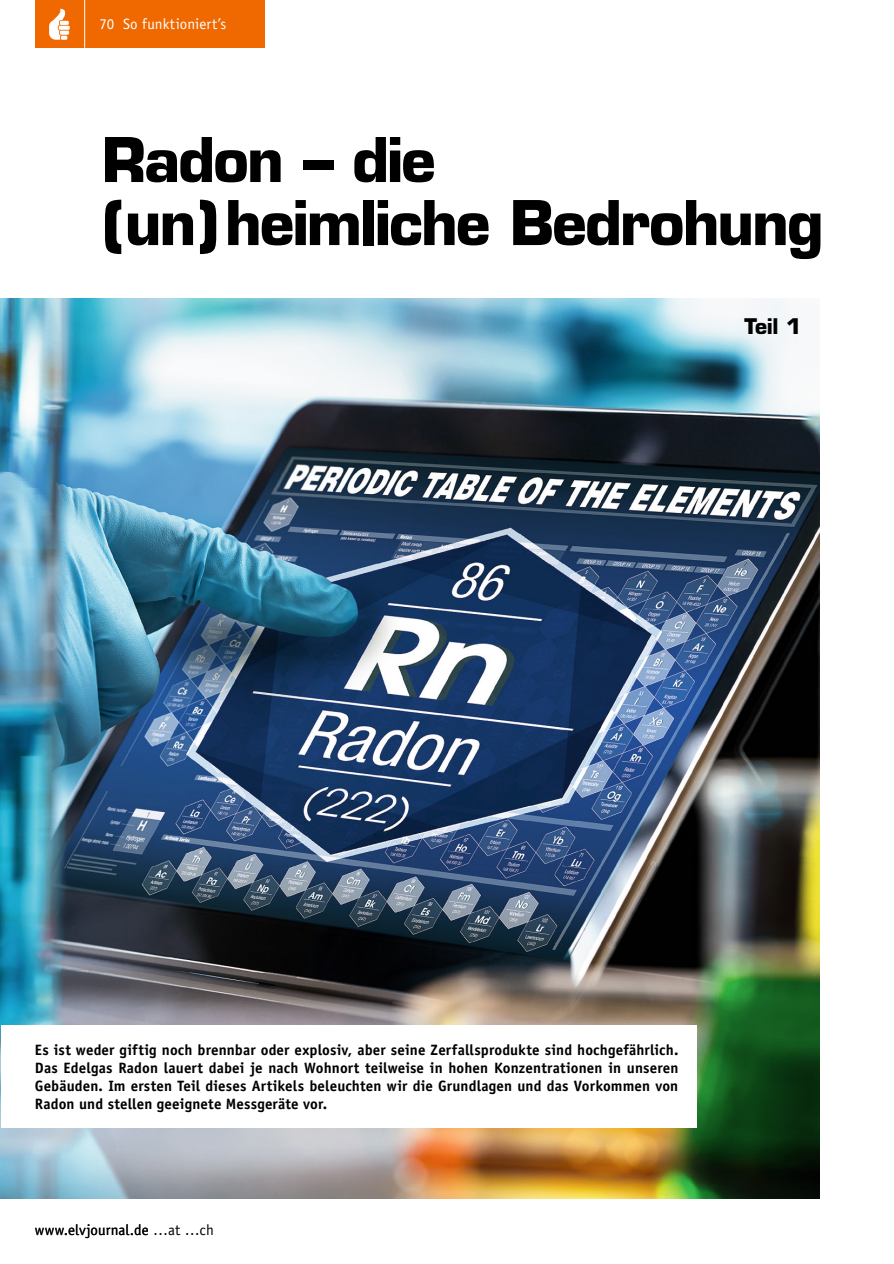
<style>
.page{position:relative;width:894px;height:1264px;background:#fff}
.page>*{position:absolute;margin:0;border:0;box-sizing:border-box;transform-origin:0 0}
.Headline5{font:700 60px "Eurostile";letter-spacing:-.035em;color:#000}
.Headline3{font:700 21px "Eurostile";color:#000}
.Fließtext_Neuer_Absa{font:700 15px/18px "Officina Sans";letter-spacing:.01em;color:#000;text-align:justify}
.Fußzeile_links{font:15px "Officina Sans";letter-spacing:.005em;color:#000}
.Kopfzeile_links{font:15px "Officina Sans";letter-spacing:.005em;color:#fff}
</style>
<div class="page">
<div style="left:35px;top:1px;width:230px;height:47px;background:#ef6800"></div>
<hr style="left:84px;top:1px;width:1px;height:47px;background:#fff">
<svg style="left:49px;top:8px;width:21px;height:32px"></svg>
<img style="left:1px;top:299px;width:818px;height:899px">
<div style="left:1px;top:1025px;width:695px;height:102px;background:#fff"></div>
<p class="Kopfzeile_links" style="left:100px;top:15px;width:128px">70 So funktioniert’s</p>
<p class="Headline5" style="left:102px;top:123px;width:336px">Radon – die</p>
<p class="Headline5" style="left:102px;top:186px;width:724px">(un)heimliche Bedrohung</p>
<p class="Headline3" style="left:744px;top:313px;width:58px">Teil 1</p>
<p class="Fließtext_Neuer_Absa" style="left:35px;top:1040px;width:645px">Es ist weder giftig noch brennbar oder explosiv, aber seine Zerfallsprodukte sind hochgefährlich.<br>Das Edelgas Radon lauert dabei je nach Wohnort teilweise in hohen Konzentrationen in unseren Gebäuden. Im ersten Teil dieses Artikels beleuchten wir die Grundlagen und das Vorkommen von Radon und stellen geeignete Messgeräte vor.</p>
<p class="Fußzeile_links" style="left:35px;top:1221px;width:180px">www.elvjournal.de …at …ch</p>
</div>
